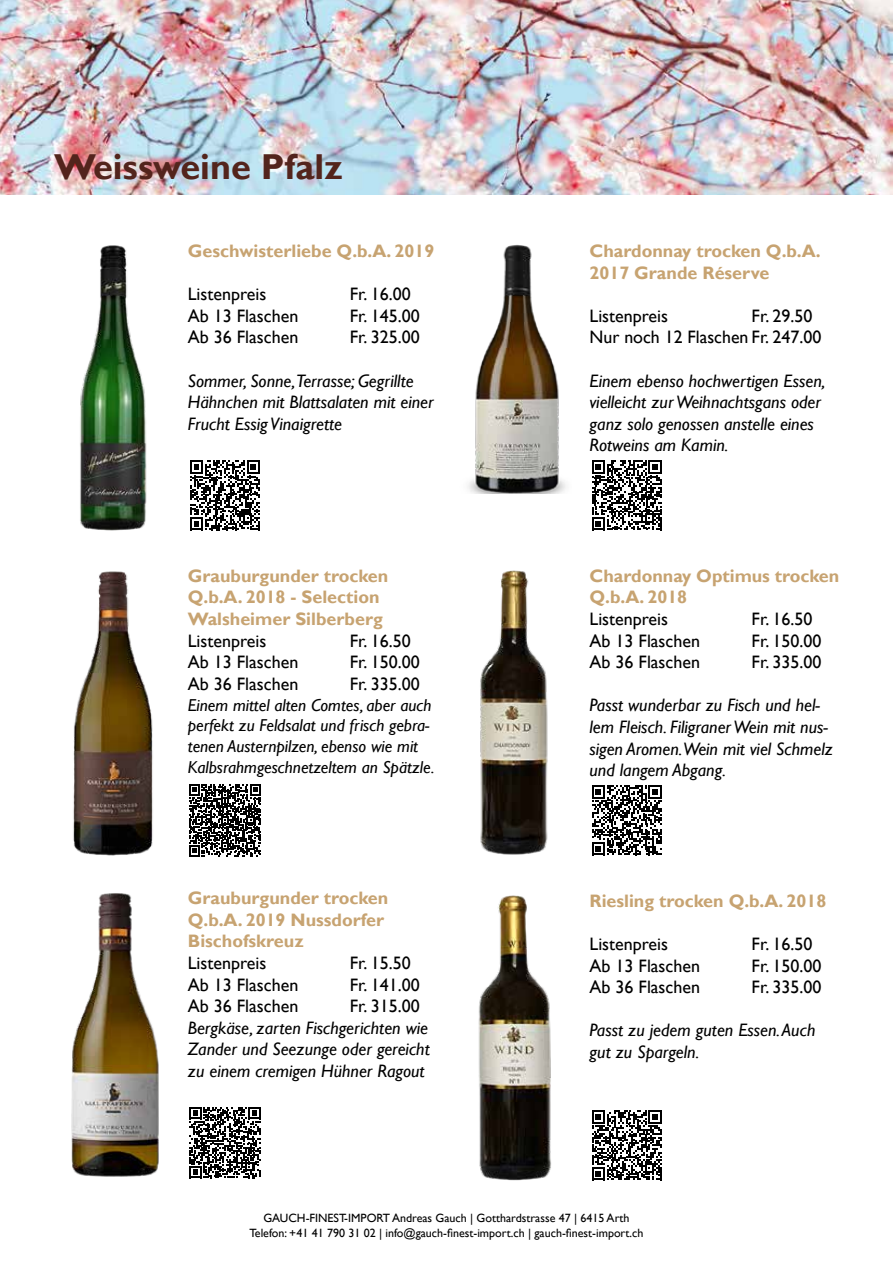
<style>
.page{position:relative;width:893px;height:1263px;background:#fff}
.page>*{position:absolute;margin:0;border:0;box-sizing:border-box;transform-origin:0 0}
.t1{font:700 36px "Gill Sans";color:#53241c}
.t2{font:italic 18px/21.6px "Gill Sans";color:#000}
.t3{font:18px/21.6px "Gill Sans";color:#000}
.t4{font:700 18px/21.6px "Gill Sans";color:#c7a371}
.t5{font:italic 17.25px/20.7px "Gill Sans";color:#000}
.t6{font:12px/14.4px "Gill Sans";color:#000;text-align:center}
</style>
<div class="page">
<img style="left:0;top:0;width:893px;height:195px">
<img style="left:80px;top:245px;width:67px;height:286px">
<img style="left:73px;top:571px;width:80px;height:284px">
<svg style="left:189px;top:784px;width:72px;height:72px"></svg>
<img style="left:468px;top:245px;width:98px;height:248px">
<svg style="left:592px;top:460px;width:70px;height:70px"></svg>
<img style="left:480px;top:570px;width:68px;height:285px">
<svg style="left:592px;top:785px;width:70px;height:70px"></svg>
<img style="left:478px;top:895px;width:73px;height:285px">
<svg style="left:592px;top:1110px;width:70px;height:70px"></svg>
<img style="left:71px;top:893px;width:88px;height:284px">
<svg style="left:189px;top:1107px;width:72px;height:71px"></svg>
<svg style="left:190px;top:460px;width:70px;height:70px"></svg>
<h1 class="t1" style="left:54px;top:145px;width:290px">Weissweine Pfalz</h1>
<p class="t4" style="left:188px;top:241px;width:248px">Geschwisterliebe Q.b.A. 2019</p>
<p class="t3" style="left:188px;top:284px;width:80px">Listenpreis</p>
<p class="t3" style="left:350px;top:284px;width:62px">Fr. 16.00</p>
<p class="t3" style="left:188px;top:305px;width:112px">Ab 13 Flaschen</p>
<p class="t3" style="left:350px;top:305px;width:71px">Fr. 145.00</p>
<p class="t3" style="left:188px;top:327px;width:112px">Ab 36 Flaschen</p>
<p class="t3" style="left:350px;top:327px;width:71px">Fr. 325.00</p>
<p class="t2" style="left:188px;top:370px;width:247px">Sommer, Sonne,Terrasse; Gegrillte<br>Hähnchen mit Blattsalaten mit einer<br>Frucht Essig Vinaigrette</p>
<p class="t4" style="left:188px;top:565px;width:202px">Grauburgunder trocken<br>Q.b.A. 2018 - Selection<br>Walsheimer Silberberg</p>
<p class="t3" style="left:188px;top:630px;width:80px">Listenpreis</p>
<p class="t3" style="left:350px;top:630px;width:62px">Fr. 16.50</p>
<p class="t3" style="left:188px;top:652px;width:112px">Ab 13 Flaschen</p>
<p class="t3" style="left:350px;top:652px;width:71px">Fr. 150.00</p>
<p class="t3" style="left:188px;top:673px;width:112px">Ab 36 Flaschen</p>
<p class="t3" style="left:350px;top:673px;width:71px">Fr. 335.00</p>
<p class="t5" style="left:188px;top:695px;width:248px">Einem mittel alten Comtes, aber auch perfekt zu Feldsalat und frisch gebra&shy;tenen Austernpilzen, ebenso wie mit Kalbsrahmgeschnetzeltem an Spätzle.</p>
<p class="t4" style="left:188px;top:888px;width:202px">Grauburgunder trocken<br>Q.b.A. 2019 Nussdorfer<br>Bischofskreuz</p>
<p class="t3" style="left:188px;top:952px;width:80px">Listenpreis</p>
<p class="t3" style="left:350px;top:952px;width:62px">Fr. 15.50</p>
<p class="t3" style="left:188px;top:974px;width:112px">Ab 13 Flaschen</p>
<p class="t3" style="left:350px;top:974px;width:71px">Fr. 141.00</p>
<p class="t3" style="left:188px;top:996px;width:112px">Ab 36 Flaschen</p>
<p class="t3" style="left:350px;top:996px;width:71px">Fr. 315.00</p>
<p class="t2" style="left:188px;top:1017px;width:243px;text-align:justify">Bergkäse, zarten Fischgerichten wie Zander und Seezunge oder gereicht zu einem cremigen Hühner Ragout</p>
<p class="t4" style="left:589px;top:241px;width:233px">Chardonnay trocken Q.b.A.<br>2017 Grande Réserve</p>
<p class="t3" style="left:589px;top:305px;width:80px">Listenpreis</p>
<p class="t3" style="left:589px;top:305px;width:233px;text-indent:162px">Fr. 29.50<br>Nur noch 12 Flaschen Fr. 247.00</p>
<p class="t2" style="left:589px;top:370px;width:237px">Einem ebenso hochwertigen Essen, vielleicht zur Weihnachtsgans oder ganz solo genossen anstelle eines<br>Rotweins am Kamin.</p>
<p class="t4" style="left:589px;top:565px;width:251px">Chardonnay Optimus trocken<br>Q.b.A. 2018</p>
<p class="t3" style="left:589px;top:608px;width:80px">Listenpreis</p>
<p class="t3" style="left:751px;top:608px;width:62px">Fr. 16.50</p>
<p class="t3" style="left:589px;top:630px;width:112px">Ab 13 Flaschen</p>
<p class="t3" style="left:751px;top:630px;width:71px">Fr. 150.00</p>
<p class="t3" style="left:589px;top:652px;width:112px">Ab 36 Flaschen</p>
<p class="t3" style="left:751px;top:652px;width:71px">Fr. 335.00</p>
<p class="t2" style="left:589px;top:695px;width:245px">Passt wunderbar zu Fisch und hel&shy;lem Fleisch. Filigraner Wein mit nus&shy;sigen Aromen.Wein mit viel Schmelz und langem Abgang.</p>
<p class="t4" style="left:589px;top:890px;width:238px">Riesling trocken Q.b.A. 2018</p>
<p class="t3" style="left:589px;top:933px;width:80px">Listenpreis</p>
<p class="t3" style="left:751px;top:933px;width:62px">Fr. 16.50</p>
<p class="t3" style="left:589px;top:955px;width:112px">Ab 13 Flaschen</p>
<p class="t3" style="left:751px;top:955px;width:71px">Fr. 150.00</p>
<p class="t3" style="left:589px;top:977px;width:112px">Ab 36 Flaschen</p>
<p class="t3" style="left:751px;top:977px;width:71px">Fr. 335.00</p>
<p class="t2" style="left:589px;top:1020px;width:227px">Passt zu jedem guten Essen. Auch gut zu Spargeln.</p>
<p class="t6" style="left:249px;top:1211px;width:395px">GAUCH-FINEST-IMPORT Andreas Gauch | Gotthardstrasse 47 | 6415 Arth<br>Telefon: +41 41 790 31 02 | info@gauch-finest-import.ch | gauch-finest-import.ch</p>
</div>
